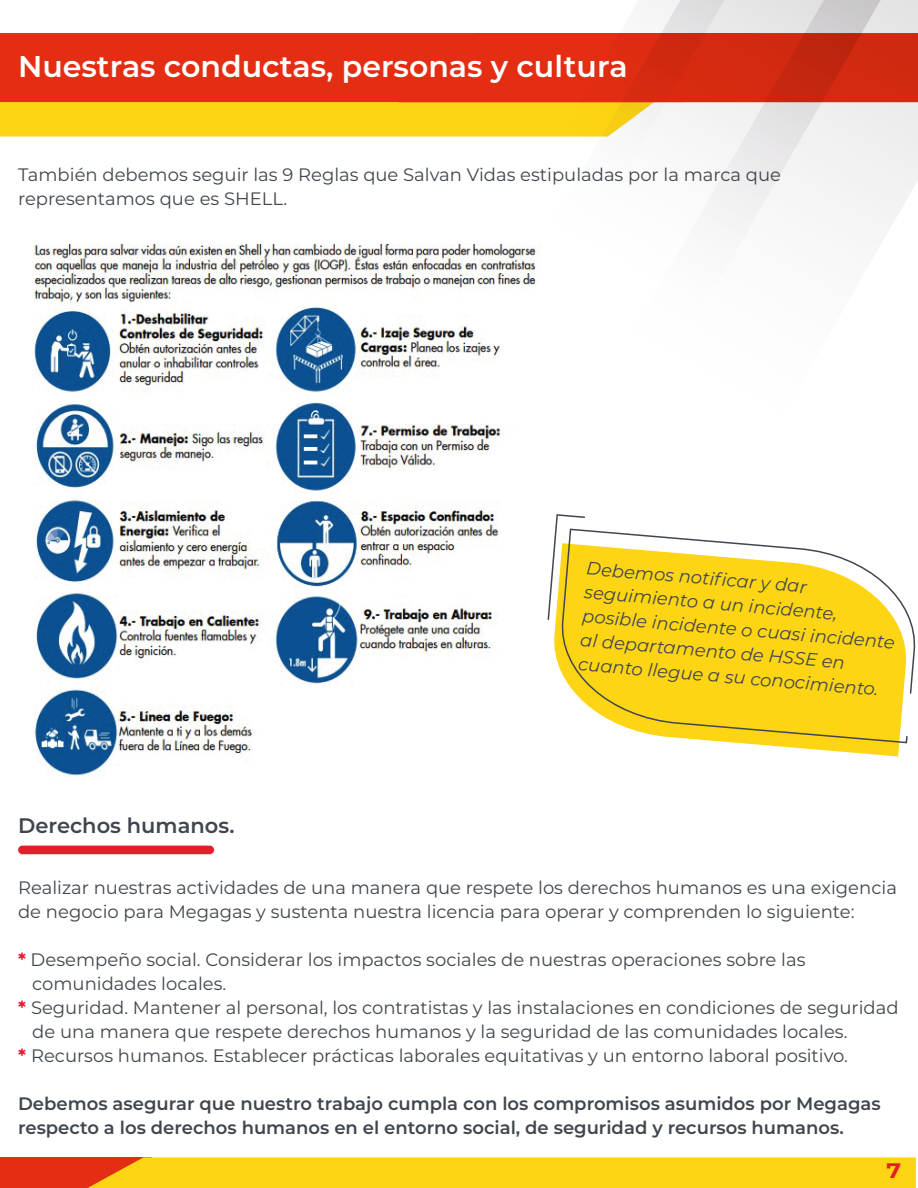
<style>
.page{position:relative;width:918px;height:1188px;background:#fff}
.page>*{position:absolute;margin:0;border:0;box-sizing:border-box;transform-origin:0 0}
.t1{font:600 30px "Montserrat";color:#fff}
.t2{font:600 21px "Montserrat";color:#40464d}
.t3{font:700 21px "Montserrat";color:#e41d2a;scale:1.12 1}
.t4{font:18px/24px "Montserrat";color:#40464d}
.t5{font:600 18px/24px "Montserrat";color:#40464d}
.t6{font:italic 18px/24px "Montserrat";color:#40464d}
.s1{font-weight:700;color:#e41d2a}
</style>
<div class="page">
<div style="left:0;top:102px;width:515px;height:35px;background:#fed514"></div>
<div style="left:0;top:33px;width:515px;height:69px;background:#e42e13"></div>
<svg style="left:515px;top:33px;width:66px;height:104px;background:#ec6514"></svg>
<svg style="left:581px;top:0;width:337px;height:236px"></svg>
<div style="left:0;top:1157px;width:152px;height:31px;background:#e42e13"></div>
<div style="left:88px;top:1157px;width:828px;height:31px;background:#fed514"></div>
<img style="left:33px;top:244px;width:505px;height:535px">
<svg style="left:554px;top:621px;width:346px;height:135px"></svg>
<svg style="left:558px;top:530px;width:358px;height:214px"></svg>
<svg style="left:547px;top:514px;width:40px;height:107px"></svg>
<div style="left:18px;top:846px;width:196px;height:8px;background:#e41d2a;border-radius:4px"></div>
<h1 class="t1" style="left:18px;top:45px;width:611px">Nuestras conductas, personas y cultura</h1>
<p class="t4" style="left:18px;top:162px;width:765px">También debemos seguir las 9 Reglas que Salvan Vidas estipuladas por la marca que representamos que es SHELL.</p>
<p class="t2" style="left:18px;top:810px;width:218px">Derechos humanos.</p>
<p class="t6" style="left:588px;top:555px;width:315px;rotate:5deg">Debemos notifi car y dar seguimiento a un incidente, posible incidente o cuasi incidente al departamento de HSSE en cuanto llegue a su conocimiento.</p>
<p class="t4" style="left:18px;top:875px;width:880px">Realizar nuestras actividades de una manera que respete los derechos humanos es una exigencia de negocio para Megagas y sustenta nuestra licencia para operar y comprenden lo siguiente:</p>
<p class="t4" style="left:18px;top:947px;width:789px"><span class="s1">*</span> Desempeño social. Considerar los impactos sociales de nuestras operaciones sobre las</p>
<p class="t4" style="left:32px;top:971px;width:196px">comunidades locales.</p>
<p class="t4" style="left:18px;top:995px;width:882px"><span class="s1">*</span> Seguridad. Mantener al personal, los contratistas y las instalaciones en condiciones de seguridad</p>
<p class="t4" style="left:32px;top:1019px;width:817px">de una manera que respete derechos humanos y la seguridad de las comunidades locales.</p>
<p class="t4" style="left:18px;top:1043px;width:832px"><span class="s1">*</span> Recursos humanos. Establecer prácticas laborales equitativas y un entorno laboral positivo.</p>
<p class="t5" style="left:18px;top:1091px;width:864px">Debemos asegurar que nuestro trabajo cumpla con los compromisos asumidos por Megagas respecto a los derechos humanos en el entorno social, de seguridad y recursos humanos.</p>
<p class="t3" style="left:886px;top:1155px;width:15px">7</p>
</div>
